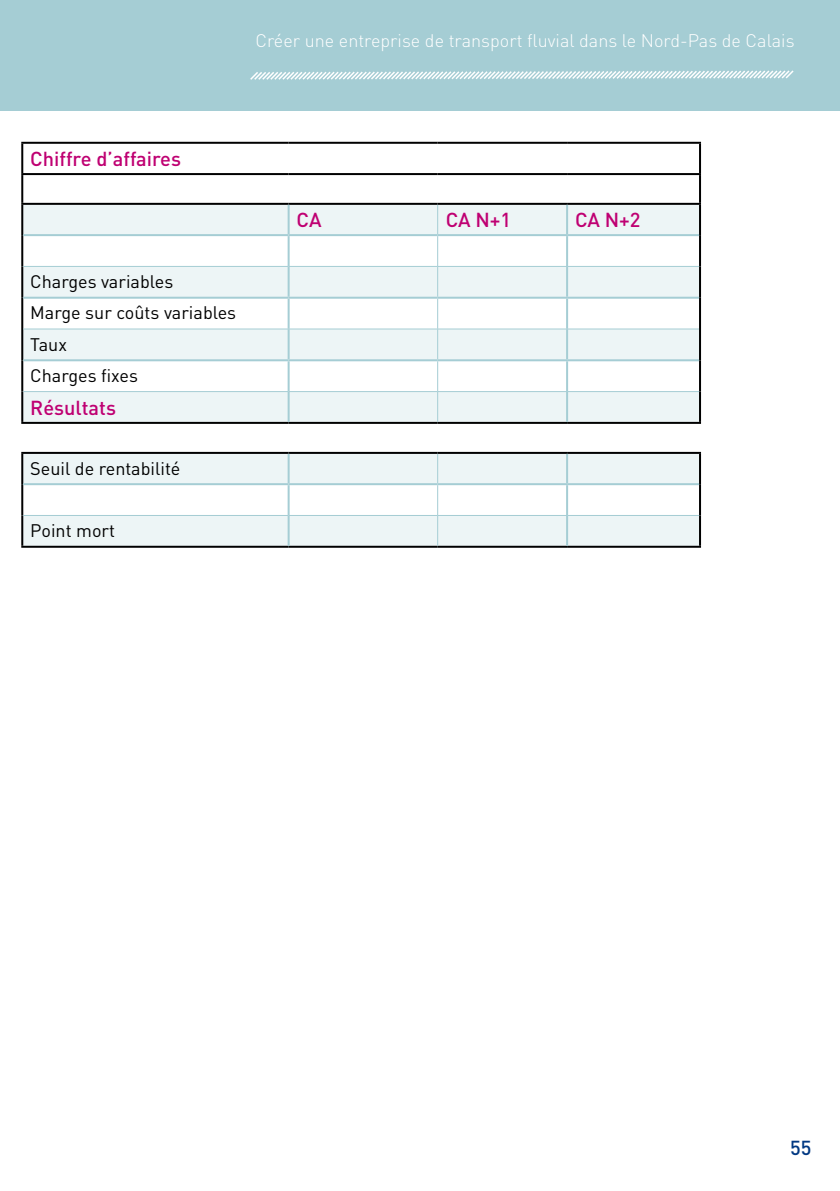
<style>
.page{position:relative;width:840px;height:1191px;background:#fff}
.page>*{position:absolute;margin:0;border:0;box-sizing:border-box;transform-origin:0 0}
.t1{font:500 20px "DIN Pro";color:#bf0072}
.t2{font:500 20px "DIN Pro";color:#003882}
.t3{font:18px/31.2px "DIN Pro";color:#000}
.t4{font:300 18px "DIN Pro";color:#fff}
</style>
<div class="page">
<div style="left:0;top:0;width:839px;height:110px;background:#a5cdd4"></div>
<svg style="left:250px;top:70px;width:544px;height:10px"></svg>
<svg style="left:23px;top:205px;width:675px;height:217px;fill:#edf5f6"></svg>
<hr style="left:21px;top:142px;width:267px;height:2px;background:#000">
<hr style="left:21px;top:144px;width:2px;height:29px;background:#000">
<hr style="left:288px;top:142px;width:149px;height:2px;background:#000">
<hr style="left:437px;top:142px;width:129px;height:2px;background:#000">
<hr style="left:566px;top:142px;width:134px;height:2px;background:#000">
<hr style="left:698px;top:144px;width:2px;height:29px;background:#000">
<hr style="left:21px;top:173px;width:267px;height:2px;background:#000">
<hr style="left:21px;top:175px;width:2px;height:28px;background:#000">
<hr style="left:288px;top:173px;width:149px;height:2px;background:#000">
<hr style="left:437px;top:173px;width:129px;height:2px;background:#000">
<hr style="left:566px;top:173px;width:134px;height:2px;background:#000">
<hr style="left:698px;top:175px;width:2px;height:28px;background:#000">
<hr style="left:21px;top:203px;width:267px;height:2px;background:#000">
<hr style="left:21px;top:205px;width:2px;height:30px;background:#000">
<hr style="left:288px;top:203px;width:149px;height:2px;background:#000">
<hr style="left:437px;top:203px;width:129px;height:2px;background:#000">
<hr style="left:566px;top:203px;width:134px;height:2px;background:#000">
<hr style="left:698px;top:205px;width:2px;height:30px;background:#000">
<hr style="left:21px;top:235px;width:2px;height:31px;background:#000">
<hr style="left:698px;top:235px;width:2px;height:31px;background:#000">
<hr style="left:21px;top:266px;width:2px;height:32px;background:#000">
<hr style="left:698px;top:266px;width:2px;height:32px;background:#000">
<hr style="left:21px;top:298px;width:2px;height:31px;background:#000">
<hr style="left:698px;top:298px;width:2px;height:31px;background:#000">
<hr style="left:21px;top:329px;width:2px;height:31px;background:#000">
<hr style="left:698px;top:329px;width:2px;height:31px;background:#000">
<hr style="left:21px;top:360px;width:2px;height:31px;background:#000">
<hr style="left:698px;top:360px;width:2px;height:31px;background:#000">
<hr style="left:21px;top:391px;width:2px;height:31px;background:#000">
<hr style="left:698px;top:391px;width:2px;height:31px;background:#000">
<hr style="left:21px;top:422px;width:267px;height:2px;background:#000">
<hr style="left:288px;top:422px;width:149px;height:2px;background:#000">
<hr style="left:437px;top:422px;width:129px;height:2px;background:#000">
<hr style="left:566px;top:422px;width:134px;height:2px;background:#000">
<hr style="left:287px;top:205px;width:2px;height:29px;background:#a5cdd4">
<hr style="left:565px;top:205px;width:2px;height:29px;background:#a5cdd4">
<hr style="left:23px;top:234px;width:265px;height:2px;background:#a5cdd4">
<hr style="left:288px;top:234px;width:149px;height:2px;background:#a5cdd4">
<hr style="left:287px;top:236px;width:2px;height:30px;background:#a5cdd4">
<hr style="left:437px;top:234px;width:129px;height:2px;background:#a5cdd4">
<hr style="left:566px;top:234px;width:132px;height:2px;background:#a5cdd4">
<hr style="left:565px;top:236px;width:2px;height:30px;background:#a5cdd4">
<hr style="left:287px;top:267px;width:2px;height:30px;background:#a5cdd4">
<hr style="left:565px;top:267px;width:2px;height:30px;background:#a5cdd4">
<hr style="left:23px;top:297px;width:265px;height:2px;background:#a5cdd4">
<hr style="left:288px;top:297px;width:149px;height:2px;background:#a5cdd4">
<hr style="left:287px;top:299px;width:2px;height:30px;background:#a5cdd4">
<hr style="left:437px;top:297px;width:129px;height:2px;background:#a5cdd4">
<hr style="left:566px;top:297px;width:132px;height:2px;background:#a5cdd4">
<hr style="left:565px;top:299px;width:2px;height:30px;background:#a5cdd4">
<hr style="left:287px;top:329px;width:2px;height:30px;background:#a5cdd4">
<hr style="left:565px;top:329px;width:2px;height:30px;background:#a5cdd4">
<hr style="left:23px;top:359px;width:265px;height:2px;background:#a5cdd4">
<hr style="left:288px;top:359px;width:149px;height:2px;background:#a5cdd4">
<hr style="left:287px;top:361px;width:2px;height:30px;background:#a5cdd4">
<hr style="left:437px;top:359px;width:129px;height:2px;background:#a5cdd4">
<hr style="left:566px;top:359px;width:132px;height:2px;background:#a5cdd4">
<hr style="left:565px;top:361px;width:2px;height:30px;background:#a5cdd4">
<hr style="left:287px;top:392px;width:2px;height:30px;background:#a5cdd4">
<hr style="left:565px;top:392px;width:2px;height:30px;background:#a5cdd4">
<svg style="left:437px;top:205px;width:1px;height:29px"></svg>
<hr style="left:437px;top:236px;width:1px;height:30px;background:#a5cdd4">
<hr style="left:23px;top:266px;width:265px;height:1px;background:#a5cdd4">
<hr style="left:288px;top:266px;width:149px;height:1px;background:#a5cdd4">
<hr style="left:437px;top:266px;width:129px;height:1px;background:#a5cdd4">
<hr style="left:437px;top:267px;width:1px;height:30px;background:#a5cdd4">
<hr style="left:566px;top:266px;width:132px;height:1px;background:#a5cdd4">
<hr style="left:437px;top:299px;width:1px;height:30px;background:#a5cdd4">
<hr style="left:23px;top:329px;width:265px;height:1px;background:#a5cdd4">
<hr style="left:288px;top:329px;width:149px;height:1px;background:#a5cdd4">
<hr style="left:437px;top:329px;width:129px;height:1px;background:#a5cdd4">
<hr style="left:437px;top:329px;width:1px;height:30px;background:#a5cdd4">
<hr style="left:566px;top:329px;width:132px;height:1px;background:#a5cdd4">
<hr style="left:437px;top:361px;width:1px;height:30px;background:#a5cdd4">
<hr style="left:23px;top:391px;width:265px;height:1px;background:#a5cdd4">
<hr style="left:288px;top:391px;width:149px;height:1px;background:#a5cdd4">
<hr style="left:437px;top:391px;width:129px;height:1px;background:#a5cdd4">
<hr style="left:437px;top:392px;width:1px;height:30px;background:#a5cdd4">
<hr style="left:566px;top:391px;width:132px;height:1px;background:#a5cdd4">
<svg style="left:23px;top:454px;width:675px;height:92px;fill:#edf5f6"></svg>
<hr style="left:21px;top:452px;width:267px;height:2px;background:#000">
<hr style="left:21px;top:454px;width:2px;height:30px;background:#000">
<hr style="left:288px;top:452px;width:149px;height:2px;background:#000">
<hr style="left:437px;top:452px;width:129px;height:2px;background:#000">
<hr style="left:566px;top:452px;width:134px;height:2px;background:#000">
<hr style="left:698px;top:454px;width:2px;height:30px;background:#000">
<hr style="left:21px;top:484px;width:2px;height:31px;background:#000">
<hr style="left:698px;top:484px;width:2px;height:31px;background:#000">
<hr style="left:21px;top:515px;width:2px;height:31px;background:#000">
<hr style="left:698px;top:515px;width:2px;height:31px;background:#000">
<hr style="left:21px;top:546px;width:267px;height:2px;background:#000">
<hr style="left:288px;top:546px;width:149px;height:2px;background:#000">
<hr style="left:437px;top:546px;width:129px;height:2px;background:#000">
<hr style="left:566px;top:546px;width:134px;height:2px;background:#000">
<hr style="left:287px;top:454px;width:2px;height:29px;background:#a5cdd4">
<hr style="left:565px;top:454px;width:2px;height:29px;background:#a5cdd4">
<hr style="left:23px;top:483px;width:265px;height:2px;background:#a5cdd4">
<hr style="left:288px;top:483px;width:149px;height:2px;background:#a5cdd4">
<hr style="left:287px;top:485px;width:2px;height:30px;background:#a5cdd4">
<hr style="left:437px;top:483px;width:129px;height:2px;background:#a5cdd4">
<hr style="left:566px;top:483px;width:132px;height:2px;background:#a5cdd4">
<hr style="left:565px;top:485px;width:2px;height:30px;background:#a5cdd4">
<hr style="left:287px;top:516px;width:2px;height:30px;background:#a5cdd4">
<hr style="left:565px;top:516px;width:2px;height:30px;background:#a5cdd4">
<svg style="left:437px;top:454px;width:1px;height:29px"></svg>
<hr style="left:437px;top:485px;width:1px;height:30px;background:#a5cdd4">
<hr style="left:23px;top:515px;width:265px;height:1px;background:#a5cdd4">
<hr style="left:288px;top:515px;width:149px;height:1px;background:#a5cdd4">
<hr style="left:437px;top:515px;width:129px;height:1px;background:#a5cdd4">
<hr style="left:437px;top:516px;width:1px;height:30px;background:#a5cdd4">
<hr style="left:566px;top:515px;width:132px;height:1px;background:#a5cdd4">
<p class="t4" style="left:255px;top:28px;width:540px">Créer une entreprise de transport fluvial dans le Nord-Pas de Calais</p>
<p class="t1" style="left:30px;top:145px;width:152px">Chiffre d’affaires</p>
<p class="t3" style="left:30px;top:265px;width:207px">Charges variables<br>Marge sur coûts variables<br>Taux<br>Charges fixes</p>
<p class="t1" style="left:30px;top:394px;width:87px">Résultats</p>
<p class="t3" style="left:30px;top:452px;width:152px">Seuil de rentabilité</p>
<p class="t3" style="left:30px;top:514px;width:86px">Point mort</p>
<p class="t1" style="left:296px;top:206px;width:26px">CA</p>
<p class="t1" style="left:445px;top:206px;width:67px">CA N+1</p>
<p class="t1" style="left:574px;top:206px;width:67px">CA N+2</p>
<p class="t2" style="left:789px;top:1134px;width:23px">55</p>
</div>
